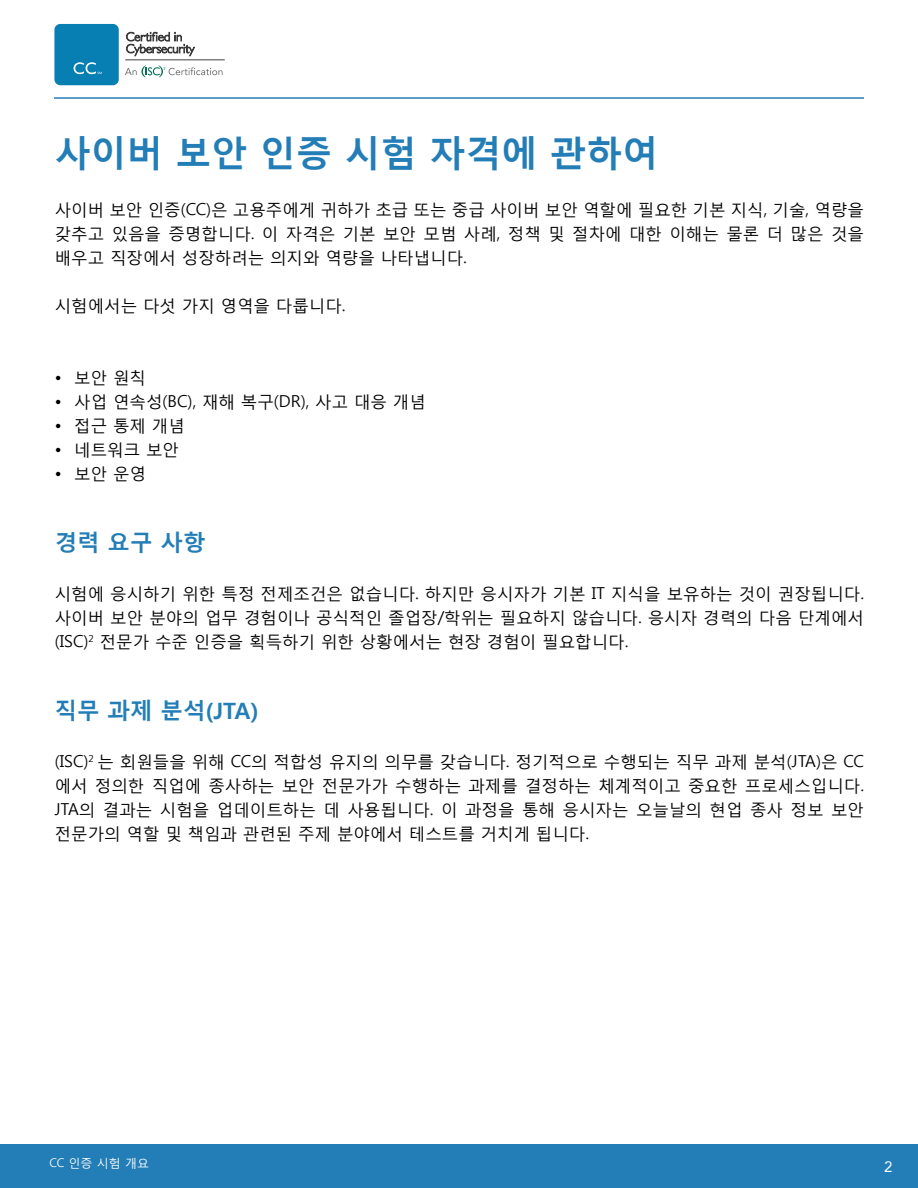
<style>
.page{position:relative;width:918px;height:1188px;background:#fff}
.page>*{position:absolute;margin:0;border:0;box-sizing:border-box;transform-origin:0 0}
.t1{font:700 36px "Malgun Gothic";color:#237db6}
.t2{font:700 22.5px "Malgun Gothic";color:#237db6}
.t3{font:16.5px/24px "Malgun Gothic";color:#000;text-align:justify}
.t4{font:15px "Avenir";color:#fff}
.t5{font:12px "Malgun Gothic";color:#fff}
</style>
<div class="page">
<hr style="left:54px;top:97px;width:810px;height:2px;background:#237db6">
<div style="left:0;top:1144px;width:918px;height:44px;background:#237db6"></div>
<div style="left:54px;top:24px;width:65px;height:61px;background:#087fb2;border-radius:6px"></div>
<svg style="left:74px;top:62px;width:28px;height:12px"></svg>
<svg style="left:125px;top:65px;width:98px;height:12px"></svg>
<hr style="left:125px;top:60px;width:100px;height:1px;background:#414042">
<svg style="left:126px;top:32px;width:69px;height:24px"></svg>
<h1 class="t1" style="left:55px;top:133px;width:605px">사이버 보안 인증 시험 자격에 관하여</h1>
<p class="t3" style="left:55px;top:197px;width:811px">사이버 보안 인증(CC)은 고용주에게 귀하가 초급 또는 중급 사이버 보안 역할에 필요한 기본 지식, 기술, 역량을 갖추고 있음을 증명합니다. 이 자격은 기본 보안 모범 사례, 정책 및 절차에 대한 이해는 물론 더 많은 것을 배우고 직장에서 성장하려는 의지와 역량을 나타냅니다.</p>
<p class="t3" style="left:55px;top:293px;width:292px">시험에서는 다섯 가지 영역을 다룹니다.</p>
<p class="t3" style="left:55px;top:365px;width:93px">• 보안 원칙</p>
<p class="t3" style="left:55px;top:389px;width:373px">• 사업 연속성(BC), 재해 복구(DR), 사고 대응 개념</p>
<p class="t3" style="left:55px;top:413px;width:132px">• 접근 통제 개념</p>
<p class="t3" style="left:55px;top:437px;width:126px">• 네트워크 보안</p>
<p class="t3" style="left:55px;top:461px;width:93px">• 보안 운영</p>
<h2 class="t2" style="left:55px;top:530px;width:152px">경력 요구 사항</h2>
<p class="t3" style="left:55px;top:581px;width:811px">시험에 응시하기 위한 특정 전제조건은 없습니다. 하지만 응시자가 기본 IT 지식을 보유하는 것이 권장됩니다. 사이버 보안 분야의 업무 경험이나 공식적인 졸업장/학위는 필요하지 않습니다. 응시자 경력의 다음 단계에서 (ISC)<sup>2</sup> 전문가 수준 인증을 획득하기 위한 상황에서는 현장 경험이 필요합니다.</p>
<h2 class="t2" style="left:55px;top:698px;width:205px">직무 과제 분석(JTA)</h2>
<p class="t3" style="left:55px;top:749px;width:811px">(ISC)<sup>2</sup> 는 회원들을 위해 CC의 적합성 유지의 의무를 갖습니다. 정기적으로 수행되는 직무 과제 분석(JTA)은 CC 에서 정의한 직업에 종사하는 보안 전문가가 수행하는 과제를 결정하는 체계적이고 중요한 프로세스입니다.<br>JTA의 결과는 시험을 업데이트하는 데 사용됩니다. 이 과정을 통해 응시자는 오늘날의 현업 종사 정보 보안 전문가의 역할 및 책임과 관련된 주제 분야에서 테스트를 거치게 됩니다.</p>
<p class="t5" style="left:50px;top:1155px;width:101px">CC 인증 시험 개요</p>
<p class="t4" style="left:884px;top:1155px;width:10px">2</p>
</div>
